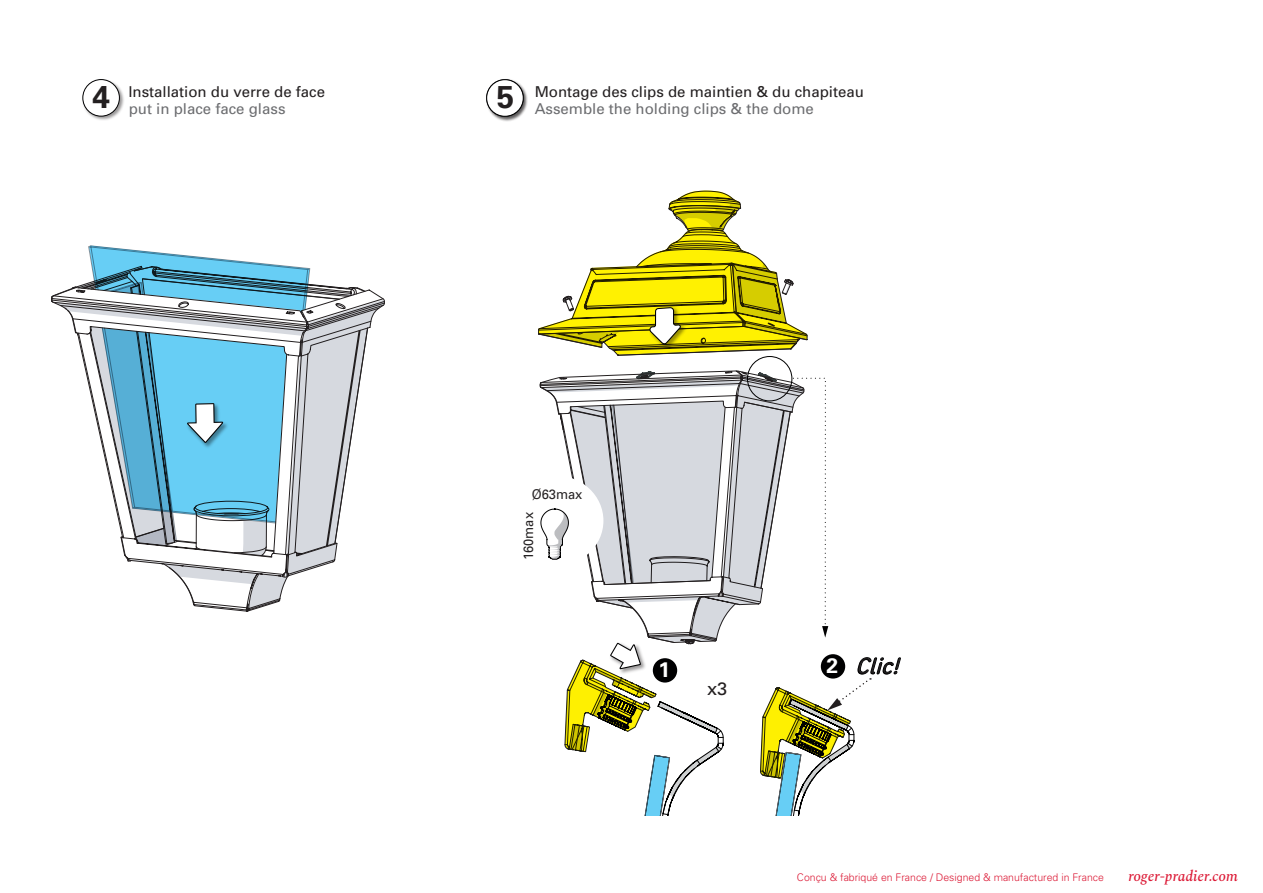
<style>
.page{position:relative;width:1263px;height:893px;background:#fff}
.page>*{position:absolute;margin:0;border:0;box-sizing:border-box;transform-origin:0 0}
.t1{font:700 31.5px "Univers LT Std";color:#231f20}
.t2{font:italic 23.4px "DIN Next Rounded LT Pro";color:#231f20}
.t3{font:700 21px "Univers LT Std";color:#fff}
.t4{font:18px "Univers";color:#231f20}
.t5{font:15px "Univers";color:#231f20}
.t6{font:15px "Univers";color:#6c6d70}
.t7{font:italic 500 15px "Spectral";color:#dc1a36}
.t8{font:13.5px "Univers";color:#262324;scale:.95 1}
.t9{font:300 10.5px "Univers";color:#dc1a36}
.s1{font-family:"Univers LT Std";font-weight:700;font-style:normal;font-size:21px;color:#fff}
</style>
<div class="page">
<img style="left:82px;top:79px;width:42px;height:41px">
<div style="left:83px;top:80px;width:36px;height:36px;background:#fff;border-radius:50%"></div>
<div style="left:83px;top:79px;width:37px;height:37px;border:1px solid #000001;border-radius:50%"></div>
<svg style="left:538px;top:190px;width:270px;height:166px"></svg>
<svg style="left:51px;top:245px;width:334px;height:367px"></svg>
<img style="left:486px;top:79px;width:42px;height:43px">
<div style="left:487px;top:80px;width:36px;height:36px;background:#fff;border-radius:50%"></div>
<div style="left:486px;top:79px;width:37px;height:37px;border:1px solid #000001;border-radius:50%"></div>
<svg style="left:539px;top:365px;width:362px;height:450px"></svg>
<h1 class="t1" style="left:92px;top:78px;width:19px">4</h1>
<p class="t5" style="left:128px;top:83px;width:198px">Installation du verre de face</p>
<p class="t6" style="left:129px;top:100px;width:158px">put in place face glass</p>
<h1 class="t1" style="left:495px;top:79px;width:21px">45</h1>
<p class="t5" style="left:535px;top:83px;width:331px">Montage des clips de maintien &amp; du chapiteau</p>
<p class="t6" style="left:535px;top:100px;width:281px">Assemble the holding clips &amp; the dome</p>
<p class="t8" style="left:532px;top:487px;width:55px">Ø63max</p>
<p class="t8" style="left:520px;top:560px;width:52px;rotate:-90deg">160max</p>
<h3 class="t3" style="left:659px;top:658px;width:13px">1</h3>
<h2 class="t2" style="left:827px;top:652px;width:81px"><span class="s1">2</span> Clic!</h2>
<p class="t4" style="left:707px;top:678px;width:22px">x3</p>
<p class="t9" style="left:797px;top:871px;width:308px">Conçu &amp; fabriqué en France / Designed &amp; manufactured in France</p>
<p class="t7" style="left:1128px;top:865px;width:111px">roger-pradier.com</p>
</div>
